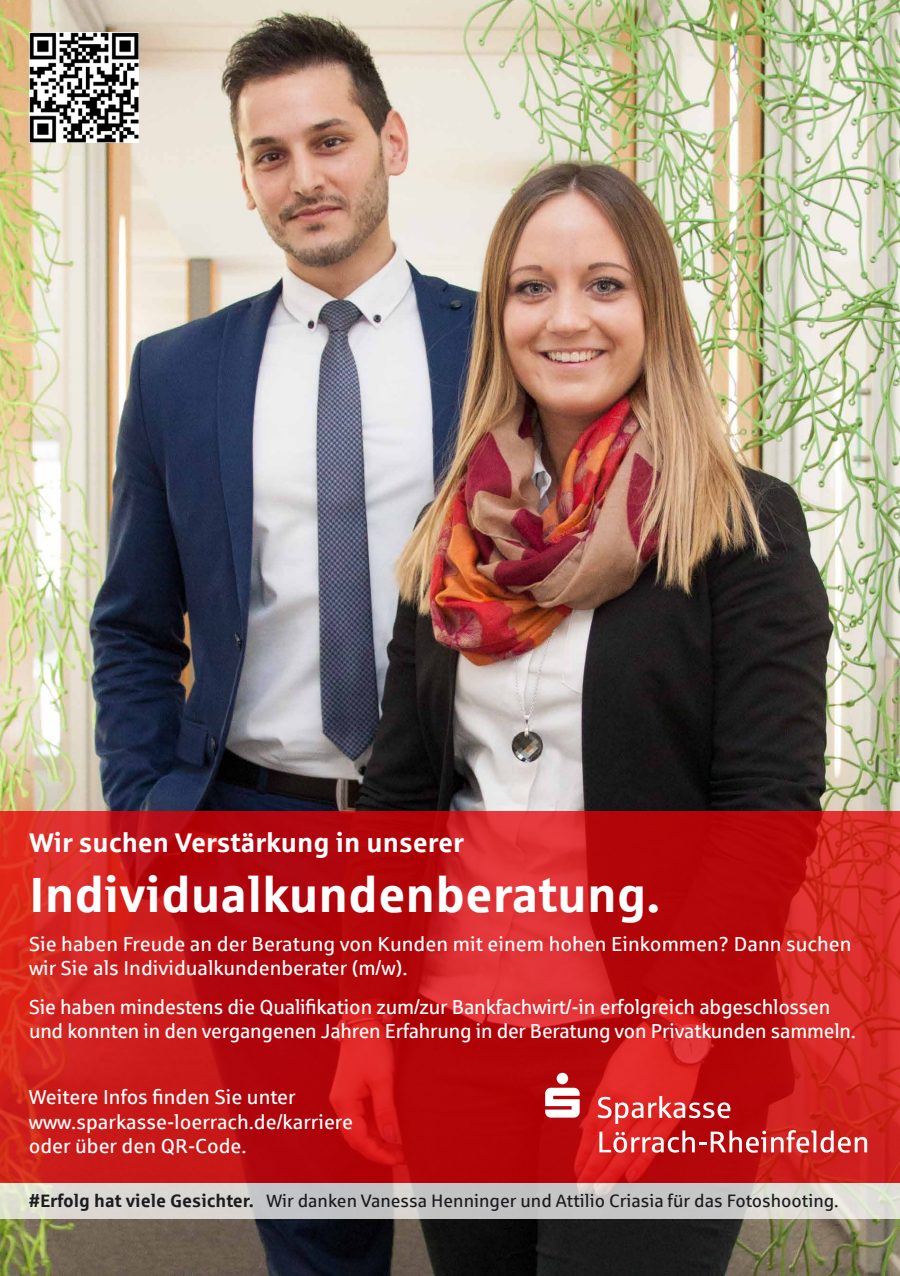
<style>
.page{position:relative;width:900px;height:1276px;background:#fff}
.page>*{position:absolute;margin:0;border:0;box-sizing:border-box;transform-origin:0 0}
.t1{font:700 49.5px "Sparkasse Rg";color:#fff}
.t2{font:700 27px "Sparkasse Rg";color:#fff}
.t3{font:20.25px/24.8px "Sparkasse Rg";letter-spacing:-.01em;color:#fff}
.t4{font:18px "Sparkasse Rg";color:#1b1c20}
.s1{font-weight:700}
</style>
<div class="page">
<img style="left:0;top:0;width:899px;height:1276px">
<img style="left:29px;top:33px;width:109px;height:109px">
<svg style="left:0;top:811px;width:899px;height:372px;background:#c31517"></svg>
<svg style="left:597px;top:1096px;width:133px;height:28px"></svg>
<svg style="left:599px;top:1130px;width:267px;height:22px"></svg>
<svg style="left:545px;top:1072px;width:34px;height:45px"></svg>
<svg style="left:0;top:1183px;width:899px;height:36px;background:#cfcecb"></svg>
<h2 class="t2" style="left:29px;top:825px;width:436px">Wir suchen Verstärkung in unserer</h2>
<h1 class="t1" style="left:29px;top:863px;width:632px">Individualkundenberatung.</h1>
<p class="t3" style="left:29px;top:930px;width:823px">Sie haben Freude an der Beratung von Kunden mit einem hohen Einkommen? Dann suchen wir Sie als Individualkundenberater (m/w).</p>
<p class="t3" style="left:29px;top:993px;width:828px">Sie haben mindestens die Qualifikation zum/zur Bankfachwirt/-in erfolgreich abgeschlossen und konnten in den vergangenen Jahren Erfahrung in der Beratung von Privatkunden sammeln.</p>
<p class="t3" style="left:29px;top:1084px;width:326px">Weitere Infos finden Sie unter www.sparkasse-loerrach.de/karriere oder über den QR-Code.</p>
<p class="t4" style="left:29px;top:1190px;width:811px"><span class="s1">#Erfolg hat viele Gesichter.</span> Wir danken Vanessa Henninger und Attilio Criasia für das Fotoshooting.</p>
</div>
